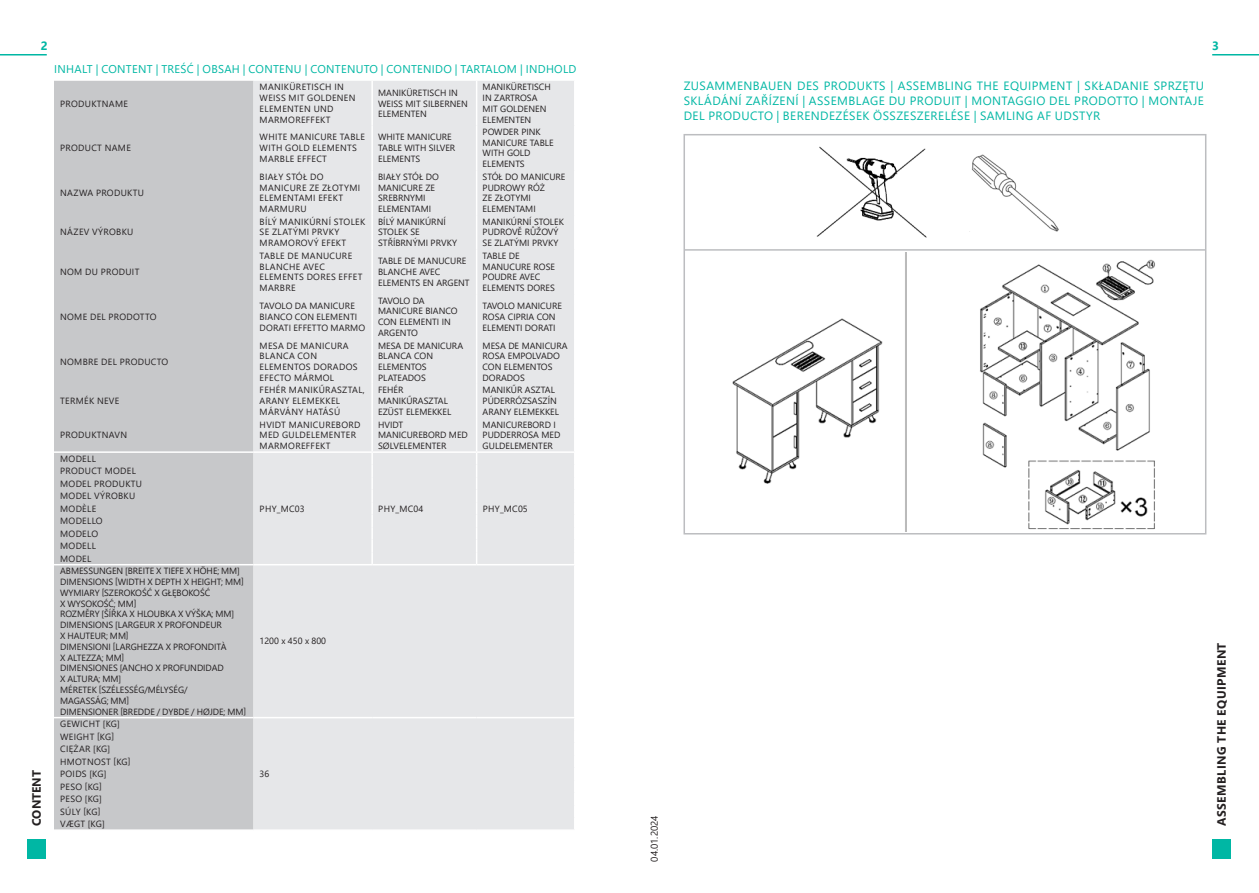
<style>
.page{position:relative;width:1259px;height:893px;background:#fff}
.page>*{position:absolute;margin:0;border:0;box-sizing:border-box;transform-origin:0 0}
.my_text{font:12px/15px "Segoe UI";letter-spacing:.035em;color:#00b7a4;text-align:justify}
.t1{font:700 12px "Segoe UI";letter-spacing:.035em;color:#231f20}
.t2{font:700 12px "Segoe UI";color:#231f20}
.t3{font:700 12px "Segoe UI";color:#00b7a4}
.my_text-2{font:11.25px "Segoe UI";letter-spacing:.025em;color:#00b7a4}
.t4{font:9.75px "Segoe UI";color:#231f20}
.t5{font:9px/10.8px "Segoe UI";color:#231f20}
.t6{font:9px/10.8px "Segoe UI";letter-spacing:.035em;color:#231f20}
</style>
<div class="page">
<hr style="left:0;top:54px;width:47px;height:2px;background:#00b7a4">
<hr style="left:1212px;top:54px;width:47px;height:2px;background:#00b7a4">
<div style="left:1212px;top:839px;width:19px;height:20px;background:#00b7a4"></div>
<div style="left:27px;top:839px;width:19px;height:20px;background:#00b7a4"></div>
<div style="left:54px;top:81px;width:199px;height:748px;background:#c7c8ca"></div>
<div style="left:253px;top:81px;width:321px;height:748px;background:#e6e7e9"></div>
<hr style="left:54px;top:451px;width:199px;height:2px;background:#fff">
<hr style="left:253px;top:451px;width:119px;height:2px;background:#fff">
<hr style="left:372px;top:451px;width:104px;height:2px;background:#fff">
<hr style="left:476px;top:451px;width:99px;height:2px;background:#fff">
<hr style="left:54px;top:717px;width:199px;height:1px;background:#fff">
<hr style="left:54px;top:564px;width:199px;height:1px;background:#fff">
<svg style="left:371px;top:453px;width:2px;height:111px"></svg>
<svg style="left:476px;top:453px;width:1px;height:111px"></svg>
<hr style="left:371px;top:81px;width:2px;height:44px;background:#fff">
<hr style="left:476px;top:81px;width:1px;height:44px;background:#fff">
<hr style="left:371px;top:125px;width:2px;height:45px;background:#fff">
<hr style="left:476px;top:125px;width:1px;height:45px;background:#fff">
<hr style="left:371px;top:170px;width:2px;height:45px;background:#fff">
<hr style="left:476px;top:170px;width:1px;height:45px;background:#fff">
<hr style="left:371px;top:215px;width:2px;height:34px;background:#fff">
<hr style="left:476px;top:215px;width:1px;height:34px;background:#fff">
<hr style="left:371px;top:249px;width:2px;height:45px;background:#fff">
<hr style="left:476px;top:249px;width:1px;height:45px;background:#fff">
<hr style="left:371px;top:294px;width:2px;height:45px;background:#fff">
<hr style="left:476px;top:294px;width:1px;height:45px;background:#fff">
<hr style="left:371px;top:339px;width:2px;height:45px;background:#fff">
<hr style="left:476px;top:339px;width:1px;height:45px;background:#fff">
<hr style="left:371px;top:384px;width:2px;height:34px;background:#fff">
<hr style="left:476px;top:384px;width:1px;height:34px;background:#fff">
<hr style="left:371px;top:418px;width:2px;height:33px;background:#fff">
<hr style="left:476px;top:418px;width:1px;height:33px;background:#fff">
<hr style="left:253px;top:564px;width:119px;height:1px;background:#fff">
<hr style="left:372px;top:564px;width:104px;height:1px;background:#fff">
<hr style="left:476px;top:564px;width:99px;height:1px;background:#fff">
<hr style="left:253px;top:717px;width:119px;height:1px;background:#fff">
<hr style="left:372px;top:717px;width:104px;height:1px;background:#fff">
<hr style="left:476px;top:717px;width:99px;height:1px;background:#fff">
<img style="left:816px;top:146px;width:111px;height:92px">
<img style="left:969px;top:154px;width:90px;height:78px">
<img style="left:732px;top:252px;width:423px;height:279px">
<hr style="left:685px;top:249px;width:520px;height:2px;background:#bcbdc0">
<div style="left:683px;top:134px;width:523px;height:400px;border:2px solid #bcbdc0"></div>
<h1 class="t3" style="left:41px;top:34px;width:8px">2</h1>
<h1 class="t3" style="left:1212px;top:34px;width:8px">3</h1>
<p class="t2" style="left:25px;top:826px;width:57px;rotate:-90deg">CONTENT</p>
<p class="my_text-2" style="left:54px;top:58px;width:524px">INHALT | CONTENT | TREŚĆ | OBSAH | CONTENU | CONTENUTO | CONTENIDO | TARTALOM | INDHOLD</p>
<p class="t6" style="left:60px;top:97px;width:69px">PRODUKTNAME</p>
<p class="t6" style="left:260px;top:81px;width:97px">MANIKÜRETISCH IN<br>WEISS MIT GOLDENEN<br>ELEMENTEN UND<br>MARMOREFFEKT</p>
<p class="t5" style="left:378px;top:86px;width:91px">MANIKÜRETISCH IN<br>WEISS MIT SILBERNEN<br>ELEMENTEN</p>
<p class="t5" style="left:482px;top:81px;width:70px">MANIKÜRETISCH<br>IN ZARTROSA<br>MIT GOLDENEN<br>ELEMENTEN</p>
<p class="t6" style="left:60px;top:142px;width:72px">PRODUCT NAME</p>
<p class="t6" style="left:260px;top:131px;width:107px">WHITE MANICURE TABLE<br>WITH GOLD ELEMENTS<br>MARBLE EFFECT</p>
<p class="t5" style="left:378px;top:131px;width:79px">WHITE MANICURE<br>TABLE WITH SILVER<br>ELEMENTS</p>
<p class="t5" style="left:482px;top:125px;width:73px">POWDER PINK<br>MANICURE TABLE<br>WITH GOLD<br>ELEMENTS</p>
<p class="t6" style="left:60px;top:187px;width:85px">NAZWA PRODUKTU</p>
<p class="t6" style="left:260px;top:170px;width:102px">BIAŁY STÓŁ DO<br>MANICURE ZE ZŁOTYMI<br>ELEMENTAMI EFEKT<br>MARMURU</p>
<p class="t5" style="left:378px;top:170px;width:62px">BIAŁY STÓŁ DO<br>MANICURE ZE<br>SREBRNYMI<br>ELEMENTAMI</p>
<p class="t5" style="left:482px;top:170px;width:84px">STÓŁ DO MANICURE<br>PUDROWY RÓŻ<br>ZE ZŁOTYMI<br>ELEMENTAMI</p>
<p class="t6" style="left:60px;top:226px;width:75px">NÁZEV VÝROBKU</p>
<p class="t6" style="left:260px;top:215px;width:107px">BÍLÝ MANIKÚRNÍ STOLEK<br>SE ZLATÝMI PRVKY<br>MRAMOROVÝ EFEKT</p>
<p class="t5" style="left:378px;top:215px;width:80px">BÍLÝ MANIKÚRNÍ<br>STOLEK SE<br>STŘÍBRNÝMI PRVKY</p>
<p class="t5" style="left:482px;top:215px;width:83px">MANIKÚRNÍ STOLEK<br>PUDROVĚ RŮŽOVÝ<br>SE ZLATÝMI PRVKY</p>
<p class="t6" style="left:60px;top:266px;width:81px">NOM DU PRODUIT</p>
<p class="t6" style="left:260px;top:249px;width:104px">TABLE DE MANUCURE<br>BLANCHE AVEC<br>ELEMENTS DORES EFFET<br>MARBRE</p>
<p class="t5" style="left:378px;top:255px;width:93px">TABLE DE MANUCURE<br>BLANCHE AVEC<br>ELEMENTS EN ARGENT</p>
<p class="t5" style="left:482px;top:249px;width:74px">TABLE DE<br>MANUCURE ROSE<br>POUDRE AVEC<br>ELEMENTS DORES</p>
<p class="t6" style="left:60px;top:310px;width:98px">NOME DEL PRODOTTO</p>
<p class="t5" style="left:260px;top:300px;width:107px">TAVOLO DA MANICURE<br>BIANCO CON ELEMENTI<br>DORATI EFFETTO MARMO</p>
<p class="t5" style="left:378px;top:294px;width:81px">TAVOLO DA<br>MANICURE BIANCO<br>CON ELEMENTI IN<br>ARGENTO</p>
<p class="t5" style="left:482px;top:300px;width:81px">TAVOLO MANICURE<br>ROSA CIPRIA CON<br>ELEMENTI DORATI</p>
<p class="t6" style="left:60px;top:355px;width:110px">NOMBRE DEL PRODUCTO</p>
<p class="t6" style="left:260px;top:339px;width:99px">MESA DE MANICURA<br>BLANCA CON<br>ELEMENTOS DORADOS<br>EFECTO MÁRMOL</p>
<p class="t5" style="left:378px;top:339px;width:86px">MESA DE MANICURA<br>BLANCA CON<br>ELEMENTOS<br>PLATEADOS</p>
<p class="t5" style="left:482px;top:339px;width:86px">MESA DE MANICURA<br>ROSA EMPOLVADO<br>CON ELEMENTOS<br>DORADOS</p>
<p class="t6" style="left:60px;top:395px;width:61px">TERMÉK NEVE</p>
<p class="t6" style="left:260px;top:384px;width:107px">FEHÉR MANIKŰRASZTAL,<br>ARANY ELEMEKKEL<br>MÁRVÁNY HATÁSÚ</p>
<p class="t5" style="left:378px;top:384px;width:75px">FEHÉR<br>MANIKŰRASZTAL<br>EZÜST ELEMEKKEL</p>
<p class="t5" style="left:482px;top:384px;width:78px">MANIKŰR ASZTAL<br>PÚDERRÓZSASZÍN<br>ARANY ELEMEKKEL</p>
<p class="t6" style="left:60px;top:429px;width:68px">PRODUKTNAVN</p>
<p class="t6" style="left:260px;top:418px;width:102px">HVIDT MANICUREBORD<br>MED GULDELEMENTER<br>MARMOREFFEKT</p>
<p class="t5" style="left:378px;top:418px;width:91px">HVIDT<br>MANICUREBORD MED<br>SØLVELEMENTER</p>
<p class="t5" style="left:482px;top:418px;width:79px">MANICUREBORD I<br>PUDDERROSA MED<br>GULDELEMENTER</p>
<p class="t5" style="left:60px;top:452px;width:37px">MODELL</p>
<p class="t6" style="left:60px;top:465px;width:77px">PRODUCT MODEL</p>
<p class="t6" style="left:60px;top:477px;width:83px">MODEL PRODUKTU</p>
<p class="t6" style="left:60px;top:490px;width:77px">MODEL VÝROBKU</p>
<p class="t5" style="left:60px;top:502px;width:38px">MODÈLE</p>
<p class="t6" style="left:60px;top:515px;width:44px">MODELLO</p>
<p class="t5" style="left:60px;top:527px;width:40px">MODELO</p>
<p class="t5" style="left:60px;top:540px;width:37px">MODELL</p>
<p class="t5" style="left:60px;top:552px;width:33px">MODEL</p>
<p class="t5" style="left:60px;top:565px;width:181px">ABMESSUNGEN [BREITE X TIEFE X HÖHE; MM]</p>
<p class="t5" style="left:60px;top:576px;width:185px">DIMENSIONS [WIDTH X DEPTH X HEIGHT; MM]</p>
<p class="t5" style="left:60px;top:586px;width:152px">WYMIARY [SZEROKOŚĆ X GŁĘBOKOŚĆ</p>
<p class="t5" style="left:60px;top:597px;width:78px">X WYSOKOŚĆ; MM]</p>
<p class="t5" style="left:60px;top:608px;width:175px">ROZMĚRY [ŠÍŘKA X HLOUBKA X VÝŠKA; MM]</p>
<p class="t5" style="left:60px;top:619px;width:163px">DIMENSIONS [LARGEUR X PROFONDEUR</p>
<p class="t5" style="left:60px;top:630px;width:70px">X HAUTEUR; MM]</p>
<p class="t5" style="left:60px;top:640px;width:168px">DIMENSIONI [LARGHEZZA X PROFONDITÀ</p>
<p class="t5" style="left:60px;top:651px;width:66px">X ALTEZZA; MM]</p>
<p class="t5" style="left:60px;top:662px;width:165px">DIMENSIONES [ANCHO X PROFUNDIDAD</p>
<p class="t5" style="left:60px;top:673px;width:62px">X ALTURA; MM]</p>
<p class="t5" style="left:60px;top:684px;width:129px">MÉRETEK [SZÉLESSÉG/MÉLYSÉG/</p>
<p class="t5" style="left:60px;top:694px;width:71px">MAGASSÁG; MM]</p>
<p class="t5" style="left:60px;top:705px;width:187px">DIMENSIONER [BREDDE / DYBDE / HØJDE; MM]</p>
<p class="t6" style="left:60px;top:718px;width:61px">GEWICHT [KG]</p>
<p class="t6" style="left:60px;top:730px;width:55px">WEIGHT [KG]</p>
<p class="t6" style="left:60px;top:743px;width:52px">CIĘŻAR [KG]</p>
<p class="t6" style="left:60px;top:755px;width:72px">HMOTNOST [KG]</p>
<p class="t5" style="left:60px;top:768px;width:48px">POIDS [KG]</p>
<p class="t5" style="left:60px;top:780px;width:43px">PESO [KG]</p>
<p class="t5" style="left:60px;top:793px;width:43px">PESO [KG]</p>
<p class="t5" style="left:60px;top:805px;width:42px">SÚLY [KG]</p>
<p class="t5" style="left:60px;top:818px;width:46px">VÆGT [KG]</p>
<p class="t5" style="left:260px;top:502px;width:46px">PHY_MC03</p>
<p class="t5" style="left:378px;top:502px;width:46px">PHY_MC04</p>
<p class="t5" style="left:483px;top:502px;width:46px">PHY_MC05</p>
<p class="t5" style="left:259px;top:635px;width:68px">1200 x 450 x 800</p>
<p class="t5" style="left:259px;top:768px;width:11px">36</p>
<p class="my_text" style="left:684px;top:78px;width:522px">ZUSAMMENBAUEN DES PRODUKTS | ASSEMBLING THE EQUIPMENT | SKŁADANIE SPRZĘTU SKLÁDÁNÍ ZAŘÍZENÍ | ASSEMBLAGE DU PRODUIT | MONTAGGIO DEL PRODOTTO | MONTAJE DEL PRODUCTO | BERENDEZÉSEK ÖSSZESZERELÉSE | SAMLING AF UDSTYR</p>
<p class="t4" style="left:645px;top:862px;width:48px;rotate:-90deg">04.01.2024</p>
<p class="t1" style="left:1210px;top:826px;width:185px;rotate:-90deg">ASSEMBLING THE EQUIPMENT</p>
</div>
